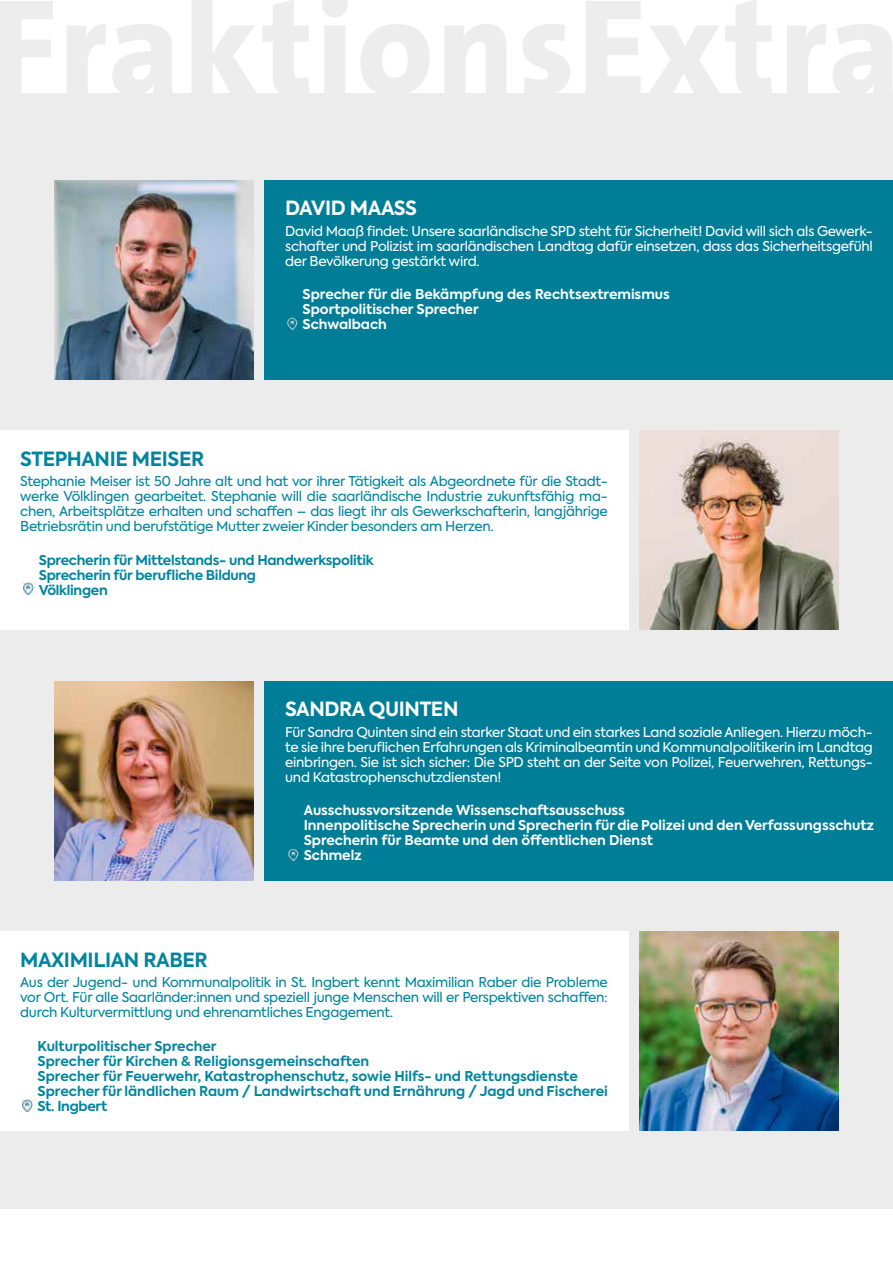
<style>
.page{position:relative;width:893px;height:1263px;background:#fff}
.page>*{position:absolute;margin:0;border:0;box-sizing:border-box;transform-origin:0 0}
.t1{font:700 19.5px "Axiforma";letter-spacing:-.02em;color:#00859e}
.t2{font:700 19.5px "Axiforma";letter-spacing:-.02em;color:#fff}
.t3{font:13.5px/15px "Axiforma";letter-spacing:-.02em;color:#00859e;text-align:justify}
.t4{font:13.5px/15px "Axiforma";letter-spacing:-.02em;color:#fff;text-align:justify}
.t5{font:700 13.5px/15px "Axiforma";color:#fff}
.t6{font:700 13.5px/15px "Axiforma";color:#00859e}
.t7{font:700 13.5px/15px "Axiforma";letter-spacing:-.02em;color:#00859e}
</style>
<div class="page">
<svg style="left:0;top:0;width:893px;height:94px"></svg>
<div style="left:0;top:94px;width:893px;height:1115px;background:#ececec"></div>
<div style="left:265px;top:180px;width:628px;height:199px;background:#007e98"></div>
<div style="left:0;top:431px;width:628px;height:199px;background:#fff"></div>
<div style="left:265px;top:681px;width:628px;height:199px;background:#007e98"></div>
<div style="left:0;top:931px;width:628px;height:200px;background:#fff"></div>
<img style="left:54px;top:180px;width:199px;height:199px">
<img style="left:640px;top:431px;width:199px;height:199px">
<img style="left:54px;top:681px;width:199px;height:199px">
<img style="left:640px;top:931px;width:199px;height:200px">
<img style="left:22px;top:583px;width:13px;height:12px">
<img style="left:287px;top:849px;width:12px;height:12px">
<img style="left:21px;top:1100px;width:13px;height:12px">
<img style="left:286px;top:318px;width:12px;height:12px">
<h1 class="t2" style="left:285px;top:195px;width:133px">DAVID MAASS</h1>
<p class="t4" style="left:285px;top:224px;width:589px">David Maaß findet: Unsere saarländische SPD steht für Sicherheit! David will sich als Gewerk&shy;schafter und Polizist im saarländischen Landtag dafür einsetzen, dass das Sicherheitsgefühl der Bevölkerung gestärkt wird.</p>
<h1 class="t1" style="left:20px;top:445px;width:185px">STEPHANIE MEISER</h1>
<p class="t5" style="left:303px;top:287px;width:369px">Sprecher für die Bekämpfung des Rechtsextremismus<br>Sportpolitischer Sprecher<br>Schwalbach</p>
<p class="t3" style="left:20px;top:474px;width:589px">Stephanie Meiser ist 50 Jahre alt und hat vor ihrer Tätigkeit als Abgeordnete für die Stadt&shy;werke Völklingen gearbeitet. Stephanie will die saarländische Industrie zukunftsfähig ma&shy;chen, Arbeitsplätze erhalten und schaffen – das liegt ihr als Gewerkschafterin, langjährige Betriebsrätin und berufstätige Mutter zweier Kinder besonders am Herzen.</p>
<p class="t7" style="left:39px;top:552px;width:336px">Sprecherin für Mittelstands- und Handwerkspolitik<br>Sprecherin für berufliche Bildung<br>Völklingen</p>
<h1 class="t2" style="left:285px;top:696px;width:175px">SANDRA QUINTEN</h1>
<p class="t4" style="left:285px;top:725px;width:589px">Für Sandra Quinten sind ein starker Staat und ein starkes Land soziale Anliegen. Hierzu möch&shy;te sie ihre beruflichen Erfahrungen als Kriminalbeamtin und Kommunalpolitikerin im Landtag einbringen. Sie ist sich sicher: Die SPD steht an der Seite von Polizei, Feuerwehren, Rettungs&shy;und Katastrophenschutzdiensten!</p>
<h1 class="t1" style="left:20px;top:946px;width:189px">MAXIMILIAN RABER</h1>
<p class="t5" style="left:304px;top:803px;width:572px">Ausschussvorsitzende Wissenschaftsausschuss<br>Innenpolitische Sprecherin und Sprecherin für die Polizei und den Verfassungsschutz Sprecherin für Beamte und den öffentlichen Dienst<br>Schmelz</p>
<p class="t3" style="left:20px;top:975px;width:589px">Aus der Jugend- und Kommunalpolitik in St. Ingbert kennt Maximilian Raber die Probleme vor Ort. Für alle Saarländer:innen und speziell junge Menschen will er Perspektiven schaffen: durch Kulturvermittlung und ehrenamtliches Engagement.</p>
<p class="t6" style="left:38px;top:1038px;width:572px">Kulturpolitischer Sprecher<br>Sprecher für Kirchen &amp; Religionsgemeinschaften<br>Sprecher für Feuerwehr, Katastrophenschutz, sowie Hilfs- und Rettungsdienste Sprecher für ländlichen Raum / Landwirtschaft und Ernährung / Jagd und Fischerei St. Ingbert</p>
</div>
